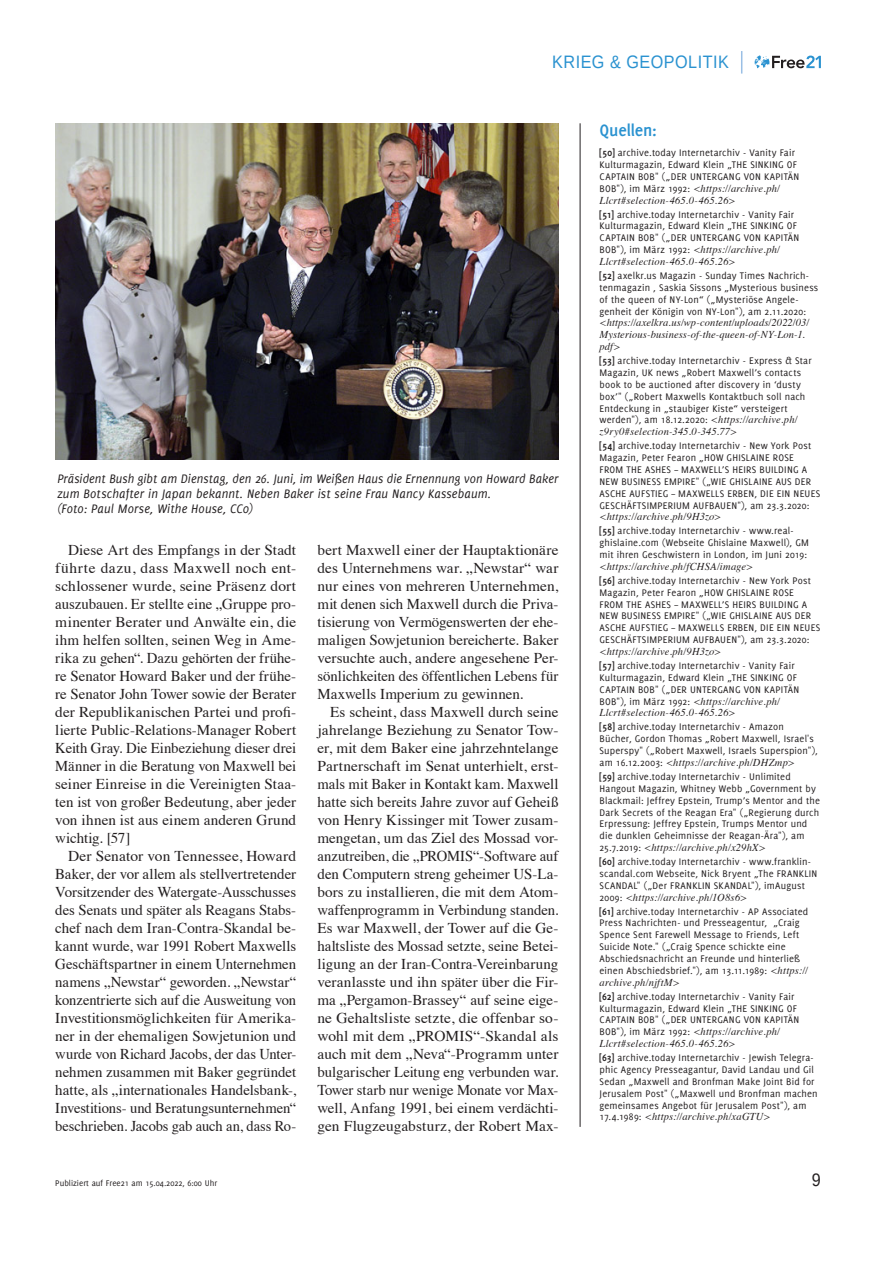
<style>
.page{position:relative;width:893px;height:1263px;background:#fff}
.page>*{position:absolute;margin:0;border:0;box-sizing:border-box;transform-origin:0 0}
.t1{font:18px "Liberation Sans";letter-spacing:.03em;color:#2a92d0;scale:.9 1}
.t2{font:700 18px "Delicious";letter-spacing:-.01em;color:#2a92d0}
.t3{font:18px "Liberation Sans";color:#231f20;scale:.9 1}
.t4{font:15px/18px "Times";color:#231f20;text-align:justify}
.t5{font:italic 13.5px/15px "Delicious";letter-spacing:.01em;color:#231f20;scale:.95 1}
.t6{font:10.5px/11.9px "Delicious";letter-spacing:.02em;color:#231f20}
.t7{font:italic 10.5px/11.9px "Times";letter-spacing:.015em;color:#231f20}
.t8{font:9px "Delicious";color:#231f20}
.s1{font-weight:700}
.s2{font-family:"Delicious";font-style:normal}
.s3{font-family:"Times";font-style:italic}
</style>
<div class="page">
<svg style="left:755px;top:55px;width:66px;height:13px"></svg>
<svg style="left:741px;top:51px;width:1px;height:23px"></svg>
<hr style="left:580px;top:123px;width:1px;height:1004px;background:#231f20">
<img style="left:55px;top:124px;width:503px;height:335px">
<h1 class="t1" style="left:552px;top:51px;width:196px">KRIEG &amp; GEOPOLITIK</h1>
<p class="t5" style="left:57px;top:471px;width:529px">Präsident Bush gibt am Dienstag, den 26. Juni, im Weißen Haus die Ernennung von Howard Baker zum Botschafter in Japan bekannt. Neben Baker ist seine Frau Nancy Kassebaum.<br>(Foto: Paul Morse, Withe House, CC0)</p>
<p class="t4" style="left:55px;top:540px;width:242px;text-indent:13px">Diese Art des Empfangs in der Stadt führte dazu, dass Maxwell noch ent&shy;schlossener wurde, seine Präsenz dort auszubauen. Er stellte eine „Gruppe pro&shy;minenter Berater und Anwälte ein, die ihm helfen sollten, seinen Weg in Ame&shy;rika zu gehen“. Dazu gehörten der frühe&shy;re Senator Howard Baker und der frühe&shy;re Senator John Tower sowie der Berater der Republikanischen Partei und profi&shy;lierte Public-Relations-Manager Robert Keith Gray. Die Einbeziehung dieser drei Männer in die Beratung von Maxwell bei seiner Einreise in die Vereinigten Staa&shy;ten ist von großer Bedeutung, aber jeder von ihnen ist aus einem anderen Grund wichtig. [57]</p>
<p class="t4" style="left:55px;top:846px;width:242px;text-indent:13px">Der Senator von Tennessee, Howard Baker, der vor allem als stellvertretender Vorsitzender des Watergate-Ausschusses des Senats und später als Reagans Stabs&shy;chef nach dem Iran-Contra-Skandal be&shy;kannt wurde, war 1991 Robert Maxwells Geschäftspartner in einem Unternehmen namens „Newstar“ geworden. „Newstar“ konzentrierte sich auf die Ausweitung von Investitionsmöglichkeiten für Amerika&shy;ner in der ehemaligen Sowjetunion und wurde von Richard Jacobs, der das Unter&shy;nehmen zusammen mit Baker gegründet hatte, als „internationales Handelsbank-, Investitions- und Beratungsunternehmen“ beschrieben. Jacobs gab auch an, dass Ro-</p>
<p class="t4" style="left:317px;top:540px;width:242px">bert Maxwell einer der Hauptaktionäre des Unternehmens war. „Newstar“ war nur eines von mehreren Unternehmen, mit denen sich Maxwell durch die Priva&shy;tisierung von Vermögenswerten der ehe&shy;maligen Sowjetunion bereicherte. Baker versuchte auch, andere angesehene Per&shy;sönlichkeiten des öffentlichen Lebens für Maxwells Imperium zu gewinnen.</p>
<p class="t4" style="left:317px;top:702px;width:242px;text-indent:13px">Es scheint, dass Maxwell durch seine jahrelange Beziehung zu Senator Tow&shy;er, mit dem Baker eine jahrzehntelange Partnerschaft im Senat unterhielt, erst&shy;mals mit Baker in Kontakt kam. Maxwell hatte sich bereits Jahre zuvor auf Geheiß von Henry Kissinger mit Tower zusam&shy;mengetan, um das Ziel des Mossad vor&shy;anzutreiben, die „PROMIS“-Software auf den Computern streng geheimer US-La&shy;bors zu installieren, die mit dem Atom&shy;waffenprogramm in Verbindung standen.<br>Es war Maxwell, der Tower auf die Ge&shy;haltsliste des Mossad setzte, seine Betei&shy;ligung an der Iran-Contra-Vereinbarung veranlasste und ihn später über die Fir&shy;ma „Pergamon-Brassey“ auf seine eige&shy;ne Gehaltsliste setzte, die offenbar so&shy;wohl mit dem „PROMIS“-Skandal als auch mit dem „Neva“-Programm unter bulgarischer Leitung eng verbunden war.<br>Tower starb nur wenige Monate vor Max&shy;well, Anfang 1991, bei einem verdächti&shy;gen Flugzeugabsturz, der Robert Max-</p>
<h1 class="t2" style="left:600px;top:120px;width:59px">Quellen:</h1>
<p class="t6" style="left:600px;top:147px;width:201px"><span class="s1">[50]</span> archive.today Internetarchiv - Vanity Fair<br>Kulturmagazin, Edward Klein „THE SINKING OF<br>CAPTAIN BOB" („DER UNTERGANG VON KAPITÄN</p>
<p class="t7" style="left:600px;top:182px;width:182px"><span class="s2">BOB"), im März 1992:</span> &lt;https://archive.ph/<br>Llcrt#selection-465.0-465.26&gt;</p>
<p class="t6" style="left:600px;top:208px;width:201px"><span class="s1">[51]</span> archive.today Internetarchiv - Vanity Fair<br>Kulturmagazin, Edward Klein „THE SINKING OF<br>CAPTAIN BOB" („DER UNTERGANG VON KAPITÄN</p>
<p class="t7" style="left:600px;top:243px;width:182px"><span class="s2">BOB"), im März 1992:</span> &lt;https://archive.ph/<br>Llcrt#selection-465.0-465.26&gt;</p>
<p class="t6" style="left:600px;top:269px;width:220px"><span class="s1">[52]</span> axelkr.us Magazin - Sunday Times Nachrich&shy;tenmagazin , Saskia Sissons „Mysterious business of the queen of NY-Lon“ („Mysteriöse Angele&shy;genheit der Königin von NY-Lon"), am 2.11.2020:</p>
<p class="t7" style="left:600px;top:316px;width:211px">&lt;https://axelkra.us/wp-content/uploads/2022/03/<br>Mysterious-business-of-the-queen-of-NY-Lon-1. pdf&gt;</p>
<p class="t6" style="left:600px;top:355px;width:214px"><span class="s1">[53]</span> archive.today Internetarchiv - Express &amp; Star Magazin, UK news „Robert Maxwell’s contacts book to be auctioned after discovery in ‘dusty box’" („Robert Maxwells Kontaktbuch soll nach Entdeckung in „staubiger Kiste“ versteigert werden"), am 18.12.2020: <span class="s3">&lt;https://archive.ph/</span></p>
<p class="t7" style="left:600px;top:425px;width:139px">z9ry0#selection-345.0-345.77&gt;</p>
<p class="t6" style="left:600px;top:440px;width:222px"><span class="s1">[54]</span> archive.today Internetarchiv - New York Post Magazin, Peter Fearon „HOW GHISLAINE ROSE FROM THE ASHES – MAXWELL’S HEIRS BUILDING A NEW BUSINESS EMPIRE" („WIE GHISLAINE AUS DER ASCHE AUFSTIEG – MAXWELLS ERBEN, DIE EIN NEUES GESCHÄFTSIMPERIUM AUFBAUEN"), am 23.3.2020:</p>
<p class="t7" style="left:600px;top:510px;width:123px">&lt;https://archive.ph/9H3zo&gt;</p>
<p class="t6" style="left:600px;top:525px;width:211px"><span class="s1">[55]</span> archive.today Internetarchiv - www.real&shy;ghislaine.com (Webseite Ghislaine Maxwell), GM mit ihren Geschwistern in London, im Juni 2019:</p>
<p class="t7" style="left:600px;top:560px;width:155px">&lt;https://archive.ph/fCHSA/image&gt;</p>
<p class="t6" style="left:600px;top:574px;width:222px"><span class="s1">[56]</span> archive.today Internetarchiv - New York Post Magazin, Peter Fearon „HOW GHISLAINE ROSE FROM THE ASHES – MAXWELL’S HEIRS BUILDING A NEW BUSINESS EMPIRE" („WIE GHISLAINE AUS DER ASCHE AUFSTIEG – MAXWELLS ERBEN, DIE EIN NEUES GESCHÄFTSIMPERIUM AUFBAUEN"), am 23.3.2020:</p>
<p class="t7" style="left:600px;top:645px;width:123px">&lt;https://archive.ph/9H3zo&gt;</p>
<p class="t6" style="left:600px;top:659px;width:201px"><span class="s1">[57]</span> archive.today Internetarchiv - Vanity Fair<br>Kulturmagazin, Edward Klein „THE SINKING OF<br>CAPTAIN BOB" („DER UNTERGANG VON KAPITÄN</p>
<p class="t7" style="left:600px;top:694px;width:182px"><span class="s2">BOB"), im März 1992:</span> &lt;https://archive.ph/<br>Llcrt#selection-465.0-465.26&gt;</p>
<p class="t6" style="left:600px;top:721px;width:220px"><span class="s1">[58]</span> archive.today Internetarchiv - Amazon<br>Bücher, Gordon Thomas „Robert Maxwell, Israel's<br>Superspy" („Robert Maxwell, Israels Superspion"),</p>
<p class="t7" style="left:600px;top:756px;width:197px"><span class="s2">am 16.12.2003:</span> &lt;https://archive.ph/DHZmp&gt;</p>
<p class="t6" style="left:600px;top:770px;width:222px"><span class="s1">[59]</span> archive.today Internetarchiv - Unlimited Hangout Magazin, Whitney Webb „Government by Blackmail: Jeffrey Epstein, Trump’s Mentor and the Dark Secrets of the Reagan Era" („Regierung durch Erpressung: Jeffrey Epstein, Trumps Mentor und die dunklen Geheimnisse der Reagan-Ära"), am</p>
<p class="t7" style="left:600px;top:841px;width:168px"><span class="s2">25.7.2019:</span> &lt;https://archive.ph/x29hX&gt;</p>
<p class="t6" style="left:600px;top:855px;width:219px"><span class="s1">[60]</span> archive.today Internetarchiv - www.franklin&shy;scandal.com Webseite, Nick Bryent „The FRANKLIN<br>SCANDAL" („Der FRANKLIN SKANDAL"), imAugust</p>
<p class="t7" style="left:600px;top:890px;width:149px"><span class="s2">2009:</span> &lt;https://archive.ph/1O8s6&gt;</p>
<p class="t6" style="left:600px;top:905px;width:210px"><span class="s1">[61]</span> archive.today Internetarchiv - AP Associated Press Nachrichten- und Presseagentur, „Craig Spence Sent Farewell Message to Friends, Left Suicide Note." („Craig Spence schickte eine Abschiedsnachricht an Freunde und hinterließ einen Abschiedsbrief."), am 13.11.1989: <span class="s3">&lt;https://</span></p>
<p class="t7" style="left:600px;top:976px;width:82px">archive.ph/njftM&gt;</p>
<p class="t6" style="left:600px;top:990px;width:201px"><span class="s1">[62]</span> archive.today Internetarchiv - Vanity Fair<br>Kulturmagazin, Edward Klein „THE SINKING OF<br>CAPTAIN BOB" („DER UNTERGANG VON KAPITÄN</p>
<p class="t7" style="left:600px;top:1025px;width:182px"><span class="s2">BOB"), im März 1992:</span> &lt;https://archive.ph/<br>Llcrt#selection-465.0-465.26&gt;</p>
<p class="t6" style="left:600px;top:1051px;width:220px"><span class="s1">[63]</span> archive.today Internetarchiv - Jewish Telegra&shy;phic Agency Presseagantur, David Landau und Gil Sedan „Maxwell and Bronfman Make Joint Bid for Jerusalem Post" („Maxwell und Bronfman machen gemeinsames Angebot für Jerusalem Post"), am</p>
<p class="t7" style="left:600px;top:1110px;width:173px"><span class="s2">17.4.1989:</span> &lt;https://archive.ph/xaGTU&gt;</p>
<p class="t8" style="left:55px;top:1177px;width:163px">Publiziert auf Free21 am 15.04.2022, 6:00 Uhr</p>
<h1 class="t3" style="left:812px;top:1168px;width:12px">9</h1>
</div>
